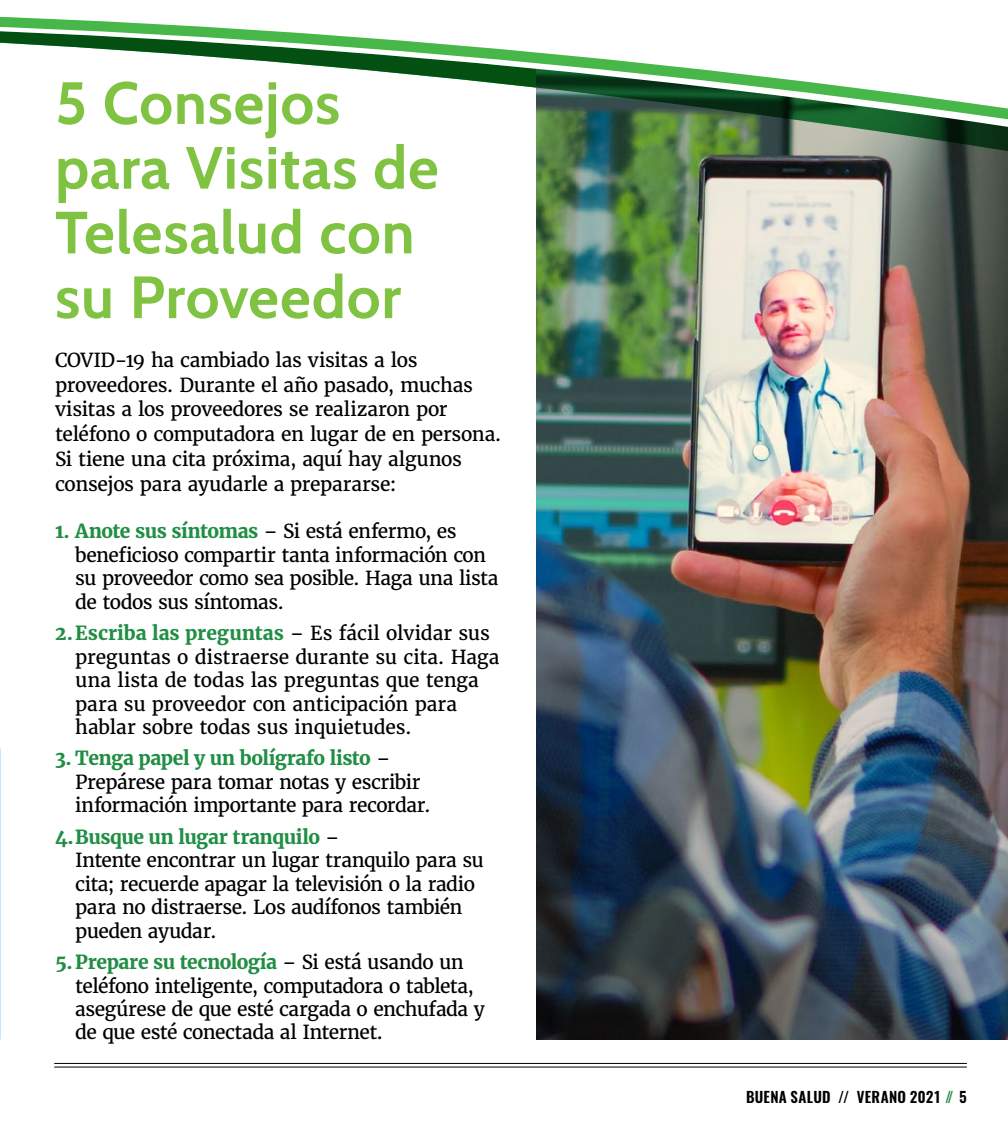
<style>
.page{position:relative;width:1008px;height:1134px;background:#fff}
.page>*{position:absolute;margin:0;border:0;box-sizing:border-box;transform-origin:0 0}
.body{font:700 59.5px/64.8px "Cabin";letter-spacing:.015em;color:#80c342}
.body-2{font:19.25px/23.4px "Merriweather";letter-spacing:-.02em;color:#000}
.t1{font:600 14.88px "Oswald";letter-spacing:.02em;color:#000}
.s1{font-weight:700;color:#208e44}
.s2{color:#208e44}
</style>
<div class="page">
<hr style="left:54px;top:1063px;width:913px;height:1px;background:#000">
<hr style="left:54px;top:1067px;width:913px;height:1px;background:#000">
<img style="left:537px;top:277px;width:471px;height:763px">
<img style="left:0;top:748px;width:1px;height:292px">
<img style="left:536px;top:250px;width:472px;height:27px">
<svg style="left:536px;top:239px;width:472px;height:8px;background:#93a188"></svg>
<svg style="left:0;top:16px;width:1008px;height:223px"></svg>
<p class="body" style="left:55px;top:67px;width:385px">5 Consejos para Visitas de<br>Telesalud con su Proveedor</p>
<p class="body-2" style="left:55px;top:347px;width:448px;line-height:24.8px">COVID-19 ha cambiado las visitas a los proveedores. Durante el año pasado, muchas visitas a los proveedores se realizaron por teléfono o computadora en lugar de en persona.<br>Si tiene una cita próxima, aquí hay algunos consejos para ayudarle a prepararse:</p>
<p class="body-2" style="left:75px;top:520px;width:425px;text-indent:-20px"><span class="s1">1. Anote sus síntomas</span> – Si está enfermo, es beneficioso compartir tanta información con su proveedor como sea posible. Haga una lista de todos sus síntomas.</p>
<p class="body-2" style="left:75px;top:622px;width:426px;text-indent:-20px"><span class="s1">2.Escriba las preguntas</span> – Es fácil olvidar sus preguntas o distraerse durante su cita. Haga una lista de todas las preguntas que tenga para su proveedor con anticipación para hablar sobre todas sus inquietudes.</p>
<p class="body-2" style="left:75px;top:747px;width:357px;text-indent:-20px"><span class="s1">3. Tenga papel y un bolígrafo listo</span> –<br>Prepárese para tomar notas y escribir información importante para recordar.</p>
<p class="body-2" style="left:75px;top:825px;width:410px;text-indent:-20px"><span class="s1">4.Busque un lugar tranquilo</span> –<br>Intente encontrar un lugar tranquilo para su cita; recuerde apagar la televisión o la radio para no distraerse. Los audífonos también pueden ayudar.</p>
<p class="body-2" style="left:75px;top:950px;width:411px;text-indent:-20px"><span class="s1">5. Prepare su tecnología</span> – Si está usando un teléfono inteligente, computadora o tableta, asegúrese de que esté cargada o enchufada y de que esté conectada al Internet.</p>
<p class="t1" style="left:746px;top:1087px;width:222px">BUENA SALUD // VERANO 2021 <span class="s2">//</span> 5</p>
</div>
